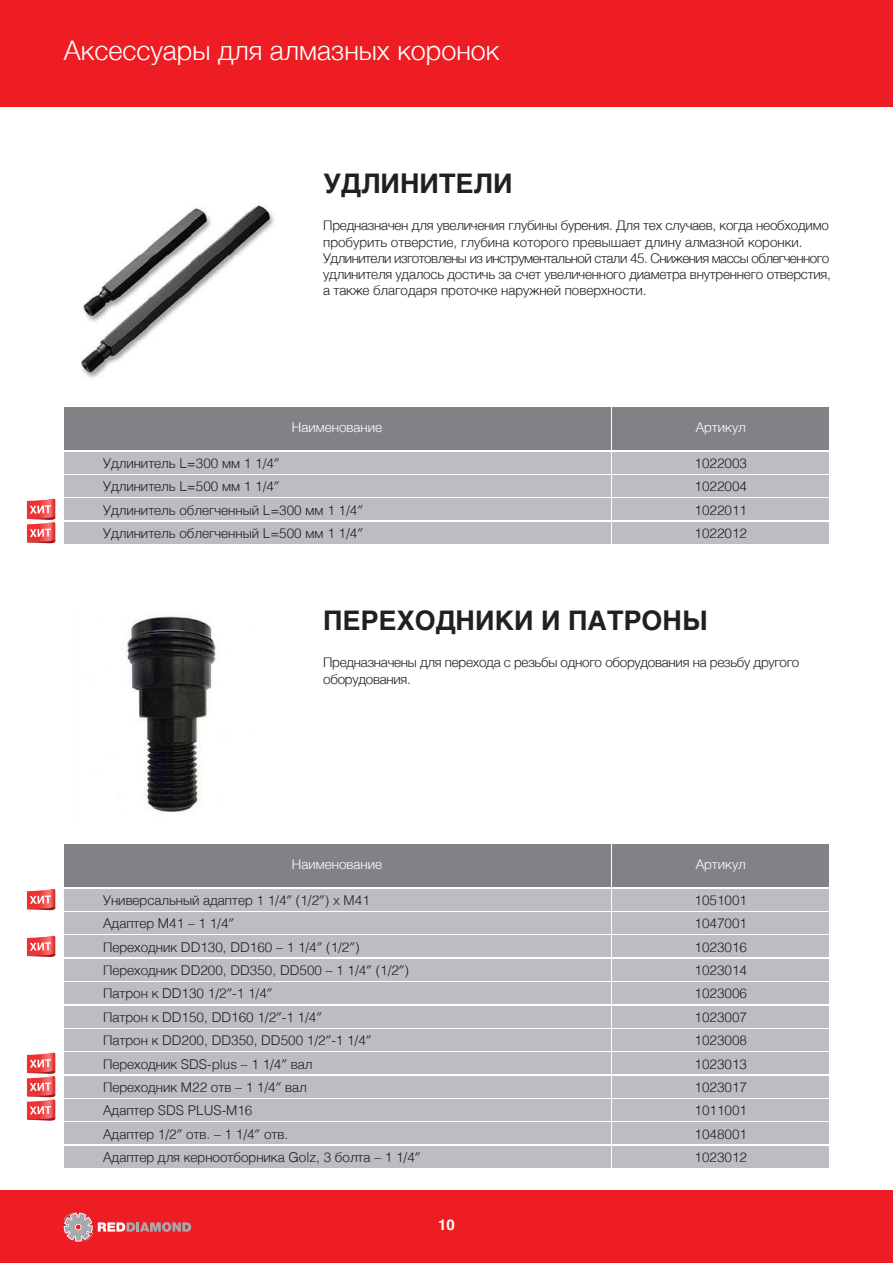
<style>
.page{position:relative;width:893px;height:1263px;background:#fff}
.page>*{position:absolute;margin:0;border:0;box-sizing:border-box;transform-origin:0 0}
.t1{font:700 27px "Helvetica";color:#231f20}
.t2{font:300 27px "Helvetica";color:#fff}
.t3{font:700 15px "Helvetica";color:#fff}
.t4{font:300 13.5px/23.4px "Helvetica";color:#231f20}
.t5{font:300 13.5px/16.2px "Helvetica";letter-spacing:-.02em;color:#231f20}
.t6{font:300 13.5px "Helvetica";color:#fff}
</style>
<div class="page">
<div style="left:0;top:0;width:893px;height:106px;background:#ee1d23"></div>
<div style="left:0;top:1191px;width:893px;height:72px;background:#ee1d23"></div>
<svg style="left:27px;top:499px;width:29px;height:45px"></svg>
<div style="left:612px;top:407px;width:217px;height:43px;background:#808285"></div>
<div style="left:64px;top:407px;width:546px;height:43px;background:#808285"></div>
<div style="left:64px;top:452px;width:546px;height:21px;background:#bcbdc0"></div>
<div style="left:64px;top:475px;width:546px;height:22px;background:#bcbdc0"></div>
<div style="left:64px;top:499px;width:546px;height:21px;background:#bcbdc0"></div>
<div style="left:64px;top:522px;width:546px;height:21px;background:#bcbdc0"></div>
<div style="left:612px;top:452px;width:217px;height:21px;background:#bcbdc0"></div>
<div style="left:612px;top:475px;width:217px;height:22px;background:#bcbdc0"></div>
<div style="left:612px;top:499px;width:217px;height:21px;background:#bcbdc0"></div>
<div style="left:612px;top:522px;width:217px;height:21px;background:#bcbdc0"></div>
<svg style="left:27px;top:889px;width:29px;height:22px"></svg>
<div style="left:612px;top:844px;width:217px;height:43px;background:#808285"></div>
<div style="left:64px;top:844px;width:546px;height:43px;background:#808285"></div>
<div style="left:64px;top:889px;width:546px;height:21px;background:#bcbdc0"></div>
<div style="left:64px;top:912px;width:546px;height:21px;background:#bcbdc0"></div>
<div style="left:612px;top:889px;width:217px;height:21px;background:#bcbdc0"></div>
<div style="left:612px;top:912px;width:217px;height:21px;background:#bcbdc0"></div>
<img style="left:127px;top:616px;width:89px;height:198px">
<svg style="left:27px;top:936px;width:29px;height:21px"></svg>
<div style="left:64px;top:936px;width:546px;height:21px;background:#bcbdc0"></div>
<div style="left:64px;top:959px;width:546px;height:21px;background:#bcbdc0"></div>
<div style="left:64px;top:982px;width:546px;height:22px;background:#bcbdc0"></div>
<div style="left:64px;top:1006px;width:546px;height:21px;background:#bcbdc0"></div>
<div style="left:64px;top:1029px;width:546px;height:21px;background:#bcbdc0"></div>
<div style="left:64px;top:1053px;width:546px;height:21px;background:#bcbdc0"></div>
<div style="left:64px;top:1076px;width:546px;height:21px;background:#bcbdc0"></div>
<div style="left:64px;top:1099px;width:546px;height:22px;background:#bcbdc0"></div>
<div style="left:64px;top:1123px;width:546px;height:21px;background:#bcbdc0"></div>
<div style="left:64px;top:1146px;width:546px;height:21px;background:#bcbdc0"></div>
<div style="left:612px;top:936px;width:217px;height:21px;background:#bcbdc0"></div>
<div style="left:612px;top:959px;width:217px;height:21px;background:#bcbdc0"></div>
<div style="left:612px;top:982px;width:217px;height:22px;background:#bcbdc0"></div>
<div style="left:612px;top:1006px;width:217px;height:21px;background:#bcbdc0"></div>
<div style="left:612px;top:1029px;width:217px;height:21px;background:#bcbdc0"></div>
<div style="left:612px;top:1053px;width:217px;height:21px;background:#bcbdc0"></div>
<div style="left:612px;top:1076px;width:217px;height:21px;background:#bcbdc0"></div>
<div style="left:612px;top:1099px;width:217px;height:22px;background:#bcbdc0"></div>
<div style="left:612px;top:1123px;width:217px;height:21px;background:#bcbdc0"></div>
<div style="left:612px;top:1146px;width:217px;height:21px;background:#bcbdc0"></div>
<svg style="left:27px;top:1053px;width:29px;height:68px"></svg>
<img style="left:81px;top:205px;width:193px;height:173px">
<svg style="left:64px;top:1212px;width:127px;height:30px"></svg>
<h1 class="t2" style="left:64px;top:27px;width:437px">Аксессуары для алмазных коронок</h1>
<h1 class="t1" style="left:323px;top:167px;width:191px">УДЛИНИТЕЛИ</h1>
<p class="t4" style="left:323px;top:216px;width:509px;line-height:16.2px">Предназначен для увеличения глубины бурения. Для тех случаев, когда необходимо пробурить отверстие, глубина которого превышает длину алмазной коронки.<br>Удлинители изготовлены из инструментальной стали 45. Снижения массы облегченного удлинителя удалось достичь за счет увеличенного диаметра внутреннего отверстия, а также благодаря проточке наружней поверхности.</p>
<p class="t6" style="left:292px;top:416px;width:92px">Наименование</p>
<p class="t4" style="left:103px;top:450px;width:261px">Удлинитель L=300 мм 1 1/4″<br>Удлинитель L=500 мм 1 1/4″<br>Удлинитель облегченный L=300 мм 1 1/4″<br>Удлинитель облегченный L=500 мм 1 1/4″</p>
<p class="t6" style="left:696px;top:416px;width:52px">Артикул</p>
<p class="t4" style="left:694px;top:450px;width:54px;text-align:justify">1022003<br>1022004<br>1022011<br>1022012</p>
<h1 class="t1" style="left:323px;top:604px;width:386px">ПЕРЕХОДНИКИ И ПАТРОНЫ</h1>
<p class="t5" style="left:323px;top:653px;width:478px">Предназначены для перехода с резьбы одного оборудования на резьбу другого оборудования.</p>
<p class="t6" style="left:292px;top:853px;width:92px">Наименование</p>
<p class="t4" style="left:103px;top:887px;width:268px">Универсальный адаптер 1 1/4″ (1/2″) x M41<br>Адаптер М41 – 1 1/4″</p>
<p class="t4" style="left:103px;top:934px;width:319px">Переходник DD130, DD160 – 1 1/4″ (1/2″)<br>Переходник DD200, DD350, DD500 – 1 1/4″ (1/2″)<br>Патрон к DD130 1/2″-1 1/4″<br>Патрон к DD150, DD160 1/2″-1 1/4″<br>Патрон к DD200, DD350, DD500 1/2″-1 1/4″ Переходник SDS-plus – 1 1/4″ вал<br>Переходник М22 отв – 1 1/4″ вал<br>Адаптер SDS PLUS-M16<br>Адаптер 1/2″ отв. – 1 1/4″ отв.<br>Адаптер для керноотборника Golz, 3 болта – 1 1/4″</p>
<p class="t3" style="left:438px;top:1215px;width:18px">10</p>
<p class="t6" style="left:696px;top:853px;width:52px">Артикул</p>
<p class="t4" style="left:694px;top:887px;width:54px">1051001<br>1047001</p>
<p class="t4" style="left:694px;top:934px;width:54px;text-align:justify">1023016<br>1023014<br>1023006<br>1023007<br>1023008<br>1023013<br>1023017<br>1011001<br>1048001<br>1023012</p>
</div>
